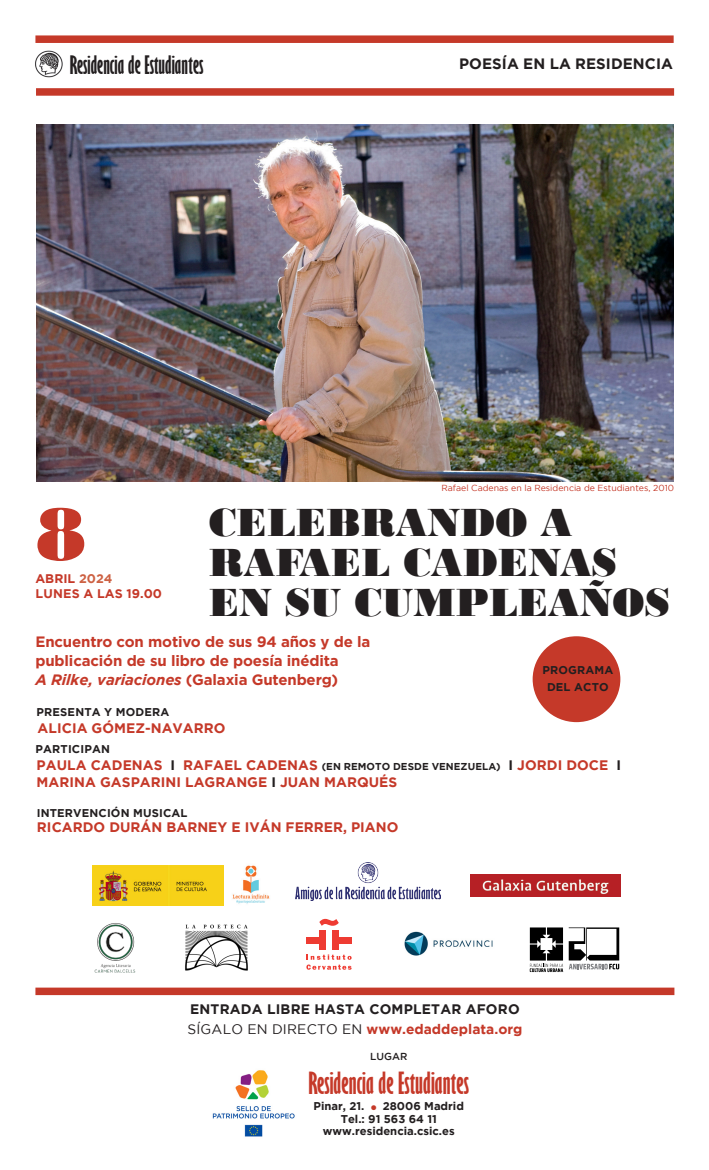
<style>
.page{position:relative;width:709px;height:1170px;background:#fff}
.page>*{position:absolute;margin:0;border:0;box-sizing:border-box;transform-origin:0 0}
.t1{font:77.5px "Bodoni MT Black";color:#c53929}
.señores{font:41.25px/40px "Bodoni MT Black";letter-spacing:-.01em;color:#231f20}
.t2{font:700 extra-condensed 28.12px "Gill Sans";color:#c53929}
.t3{font:700 extra-condensed 23.38px "Gill Sans";color:#231f20}
.señores-2{font:700 15px/18.8px "Gotham";letter-spacing:-.01em;color:#c53929}
.t4{font:700 15px "Gotham";letter-spacing:.005em;color:#231f20}
.señores-3{font:700 13.75px/16.2px "Gotham";letter-spacing:.005em;color:#c53929}
.señores-4{font:700 13.75px "Gotham";letter-spacing:.015em;color:#231f20}
.t5{font:700 12.5px "Gotham";color:#c53929}
.señores-5{font:700 11.25px/17.5px "Gotham";letter-spacing:.015em;color:#231f20;text-align:center}
.t6{font:500 10.12px "Gotham";color:#231f20}
.señores-6{font:8.75px "Gotham";color:#c53929}
.s1{color:#cd6143}
.s2{font-style:italic}
.s3{color:#231f20}
.s4{font-size:10px;color:#231f20}
.s5{font-weight:400;color:#231f20}
.s6{color:#c53929}
</style>
<div class="page">
<div style="left:35px;top:35px;width:638px;height:8px;background:#c53929"></div>
<img style="left:35px;top:50px;width:28px;height:28px">
<div style="left:36px;top:88px;width:638px;height:8px;background:#c53929"></div>
<div style="left:35px;top:987px;width:639px;height:8px;background:#c53929"></div>
<img style="left:212px;top:1070px;width:83px;height:67px">
<img style="left:36px;top:125px;width:637px;height:356px">
<img style="left:296px;top:862px;width:145px;height:38px">
<img style="left:92px;top:865px;width:132px;height:40px">
<img style="left:232px;top:865px;width:38px;height:39px">
<img style="left:471px;top:874px;width:150px;height:22px">
<div style="left:532px;top:636px;width:88px;height:86px;background:#c53929;border-radius:50%"></div>
<img style="left:185px;top:924px;width:63px;height:47px">
<img style="left:404px;top:931px;width:89px;height:25px">
<svg style="left:319px;top:918px;width:20px;height:7px"></svg>
<div style="left:319px;top:930px;width:7px;height:19px;background:#ee3b32"></div>
<div style="left:306px;top:936px;width:20px;height:7px;background:#ee3b32"></div>
<div style="left:332px;top:930px;width:7px;height:19px;background:#ee3b32"></div>
<div style="left:332px;top:936px;width:19px;height:7px;background:#ee3b32"></div>
<svg style="left:306px;top:954px;width:45px;height:15px"></svg>
<img style="left:94px;top:923px;width:42px;height:49px">
<svg style="left:529px;top:927px;width:90px;height:45px"></svg>
<p class="t3" style="left:70px;top:50px;width:135px">Residencia de Estudiantes</p>
<p class="t4" style="left:459px;top:55px;width:215px">POESÍA EN LA RESIDENCIA</p>
<p class="señores-6" style="left:441px;top:483px;width:234px">Rafael Cadenas en la Residencia de Estudiantes, 2010</p>
<p class="t1" style="left:35px;top:488px;width:52px">8</p>
<p class="t5" style="left:35px;top:571px;width:78px">ABRIL <span class="s1">2024</span></p>
<p class="t5" style="left:36px;top:586px;width:128px">LUNES A LAS 19.00</p>
<p class="señores" style="left:208px;top:502px;width:463px">CELEBRANDO A<br>RAFAEL CADENAS<br>EN SU CUMPLEAÑOS</p>
<p class="señores-2" style="left:35px;top:632px;width:336px">Encuentro con motivo de sus 94 años y de la publicación de su libro de poesía inédita<br><span class="s2">A Rilke, variaciones</span> (Galaxia Gutenberg)</p>
<p class="señores-5" style="left:37px;top:702px;width:134px">PRESENTA Y MODERA</p>
<p class="señores-3" style="left:38px;top:719px;width:189px">ALICIA GÓMEZ-NAVARRO</p>
<p class="señores-5" style="left:36px;top:740px;width:76px">PARTICIPAN</p>
<p class="señores-5" style="left:542px;top:660px;width:72px">PROGRAMA<br>DEL ACTO</p>
<p class="señores-3" style="left:37px;top:756px;width:586px">PAULA CADENAS <span class="s3">I</span> RAFAEL CADENAS <span class="s4">(EN REMOTO DESDE VENEZUELA)</span> <span class="s3">I</span> JORDI DOCE <span class="s3">I<br></span>MARINA GASPARINI LAGRANGE <span class="s3">I</span> JUAN MARQUÉS</p>
<p class="señores-5" style="left:37px;top:804px;width:152px">INTERVENCIÓN MUSICAL</p>
<p class="señores-3" style="left:37px;top:818px;width:363px">RICARDO DURÁN BARNEY E IVÁN FERRER, PIANO</p>
<p class="señores-4" style="left:190px;top:1001px;width:331px">ENTRADA LIBRE HASTA COMPLETAR AFORO</p>
<p class="señores-3" style="left:187px;top:1020px;width:336px"><span class="s5">SÍGALO EN DIRECTO EN</span> www.edaddeplata.org</p>
<p class="t6" style="left:370px;top:1050px;width:39px">LUGAR</p>
<p class="t2" style="left:308px;top:1065px;width:162px">Residencia de Estudiantes</p>
<p class="señores-5" style="left:313px;top:1097px;width:152px">Pinar, 21. <span class="s6">●</span> 28006 Madrid</p>
<p class="señores-5" style="left:341px;top:1109px;width:98px">Tel.: 91 563 64 11</p>
<p class="señores-5" style="left:323px;top:1122px;width:133px">www.residencia.csic.es</p>
</div>
